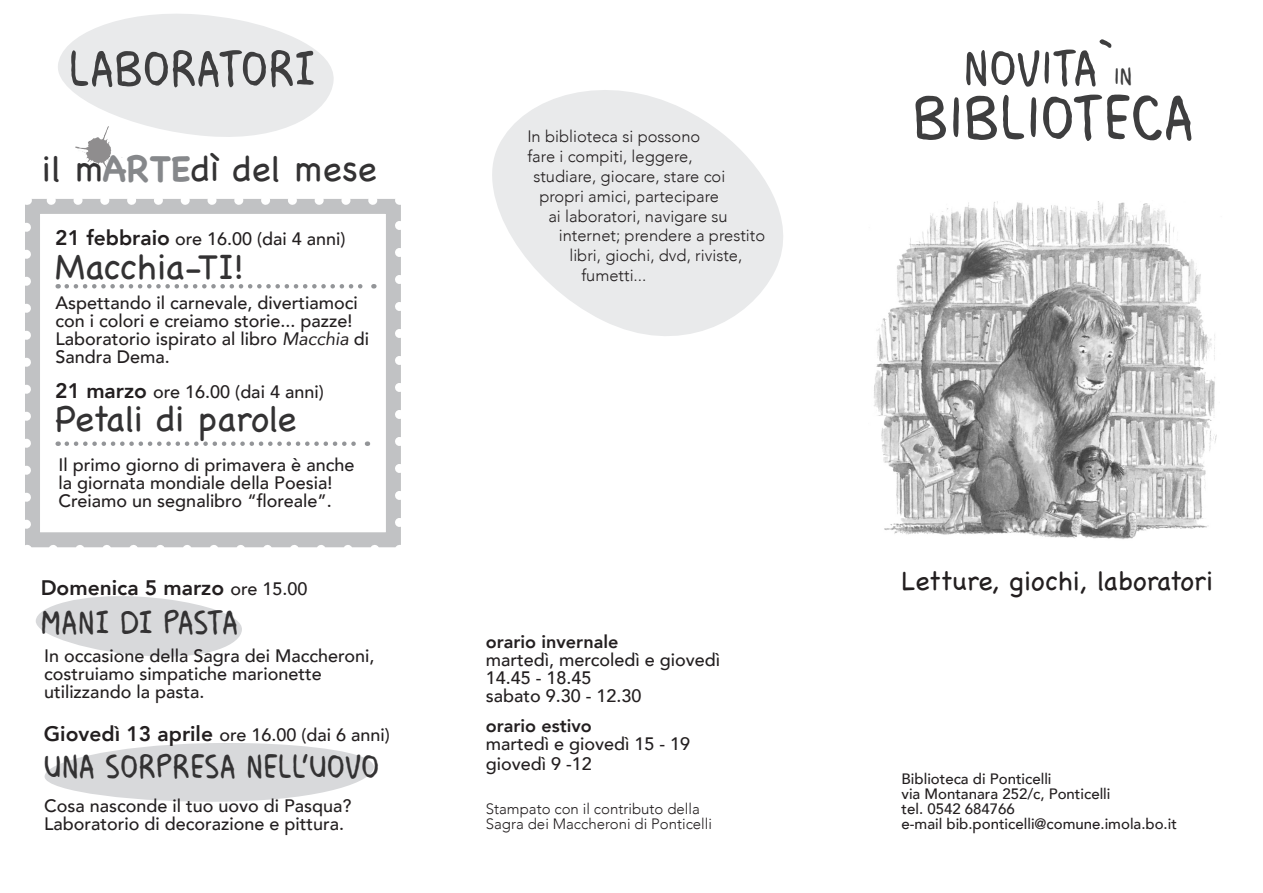
<style>
.page{position:relative;width:1263px;height:893px;background:#fff}
.page>*{position:absolute;margin:0;border:0;box-sizing:border-box;transform-origin:0 0}
.t1{font:67.5px "Milk Mustache BB";color:#3e3e3f}
.t2{font:54px "Milk Mustache BB";color:#3e3e3f}
.t3{font:300 36px "Chalkboard SE";color:#333233}
.t4{font:36px "Milk Mustache BB";color:#333233}
.t5{font:36px "Milk Mustache BB";letter-spacing:-.025em;color:#333233}
.t6{font:300 27px "Chalkboard SE";color:#231f20}
.t7{font:800 21px "Avenir";color:#231f20}
.t8{font:500 18px/18px "Avenir";color:#231f20}
.t9{font:800 18px "Avenir";color:#231f20}
.t10{font:300 16.5px "Avenir";color:#231f20}
.t11{font:500 15px "Avenir";color:#231f20}
.t12{font:300 15px "Avenir";color:#231f20}
.s1{font-weight:700;color:#86888b}
.s2{font-weight:800;font-size:21px}
.s3{font-weight:400;font-style:italic}
.s4{font-weight:500;font-size:18px}
.s5{font-size:27px}
</style>
<div class="page">
<img style="left:75px;top:142px;width:48px;height:26px">
<svg style="left:44px;top:743px;width:330px;height:59px"></svg>
<svg style="left:36px;top:596px;width:206px;height:61px"></svg>
<div style="left:25px;top:199px;width:376px;height:348px;border:15px solid #c1c2c4"></div>
<svg style="left:25px;top:227px;width:6px;height:309px"></svg>
<svg style="left:53px;top:545px;width:333px;height:3px"></svg>
<svg style="left:395px;top:214px;width:6px;height:308px"></svg>
<svg style="left:40px;top:199px;width:333px;height:6px"></svg>
<svg style="left:492px;top:90px;width:291px;height:246px;fill:#e9eaeb"></svg>
<img style="left:874px;top:201px;width:343px;height:338px">
<svg style="left:58px;top:14px;width:276px;height:128px"></svg>
<svg style="left:67px;top:284px;width:307px;height:5px"></svg>
<svg style="left:67px;top:441px;width:301px;height:5px"></svg>
<p class="t2" style="left:69px;top:38px;width:249px">LABORATORI</p>
<p class="t3" style="left:42px;top:137px;width:336px">il m<span class="s1">ARTE</span>dì del mese</p>
<p class="t8" style="left:55px;top:229px;width:292px"><span class="s2">21 febbraio</span> ore 16.00 (dai 4 anni)</p>
<p class="t3" style="left:55px;top:235px;width:190px">Macchia-TI!</p>
<p class="t8" style="left:55px;top:292px;width:304px">Aspettando il carnevale, divertiamoci con i colori e creiamo storie... pazze!</p>
<p class="t8" style="left:55px;top:328px;width:315px">Laboratorio ispirato al libro <span class="s3">Macchia</span> di<br>Sandra Dema.</p>
<p class="t8" style="left:55px;top:382px;width:270px"><span class="s2">21 marzo</span> ore 16.00 (dai 4 anni)</p>
<p class="t3" style="left:55px;top:388px;width:243px">Petali di parole</p>
<p class="t8" style="left:59px;top:454px;width:297px">Il primo giorno di primavera è anche la giornata mondiale della Poesia!<br>Creiamo un segnalibro “floreale”.</p>
<p class="t7" style="left:41px;top:571px;width:268px">Domenica 5 marzo <span class="s4">ore 15.00</span></p>
<p class="t5" style="left:41px;top:602px;width:199px">MANI DI PASTA</p>
<p class="t8" style="left:44px;top:646px;width:332px">In occasione della Sagra dei Maccheroni,</p>
<p class="t8" style="left:44px;top:664px;width:279px">costruiamo simpatiche marionette utilizzando la pasta.</p>
<p class="t8" style="left:44px;top:725px;width:347px"><span class="s2">Giovedì 13 aprile</span> ore 16.00 (dai 6 anni)</p>
<p class="t4" style="left:44px;top:746px;width:337px">UNA SORPRESA NELL’UOVO</p>
<p class="t8" style="left:44px;top:795px;width:309px">Cosa nasconde il tuo uovo di Pasqua?<br>Laboratorio di decorazione e pittura.</p>
<p class="t10" style="left:527px;top:127px;width:175px">In biblioteca si possono</p>
<p class="t10" style="left:527px;top:147px;width:167px">fare i compiti, leggere,</p>
<p class="t10" style="left:533px;top:167px;width:194px">studiare, giocare, stare coi</p>
<p class="t10" style="left:539px;top:186px;width:181px">propri amici, partecipare</p>
<p class="t10" style="left:548px;top:206px;width:181px">ai laboratori, navigare su</p>
<p class="t10" style="left:559px;top:226px;width:208px">internet; prendere a prestito</p>
<p class="t10" style="left:569px;top:246px;width:174px">libri, giochi, dvd, riviste,</p>
<p class="t10" style="left:581px;top:266px;width:67px">fumetti...</p>
<p class="t9" style="left:486px;top:628px;width:134px">orario invernale</p>
<p class="t8" style="left:486px;top:650px;width:236px">martedì, mercoledì e giovedì</p>
<p class="t8" style="left:486px;top:668px;width:107px">14.45 - 18.45</p>
<p class="t8" style="left:486px;top:686px;width:157px">sabato 9.30 - 12.30</p>
<p class="t9" style="left:486px;top:712px;width:107px">orario estivo</p>
<p class="t8" style="left:486px;top:734px;width:206px">martedì e giovedì 15 - 19</p>
<p class="t8" style="left:486px;top:753px;width:108px">giovedì 9 -12</p>
<p class="t12" style="left:486px;top:800px;width:215px">Stampato con il contributo della</p>
<p class="t12" style="left:486px;top:815px;width:228px">Sagra dei Maccheroni di Ponticelli</p>
<p class="t2" style="left:963px;top:37px;width:170px">NOVITA`<span class="s5">IN</span></p>
<p class="t1" style="left:912px;top:79px;width:283px">BIBLIOTECA</p>
<p class="t6" style="left:902px;top:557px;width:313px">Letture, giochi, laboratori</p>
<p class="t11" style="left:901px;top:766px;width:151px">Biblioteca di Ponticelli</p>
<p class="t11" style="left:901px;top:781px;width:210px">via Montanara 252/c, Ponticelli</p>
<p class="t11" style="left:901px;top:796px;width:115px">tel. 0542 684766</p>
<p class="t11" style="left:901px;top:811px;width:277px">e-mail bib.ponticelli@comune.imola.bo.it</p>
</div>
